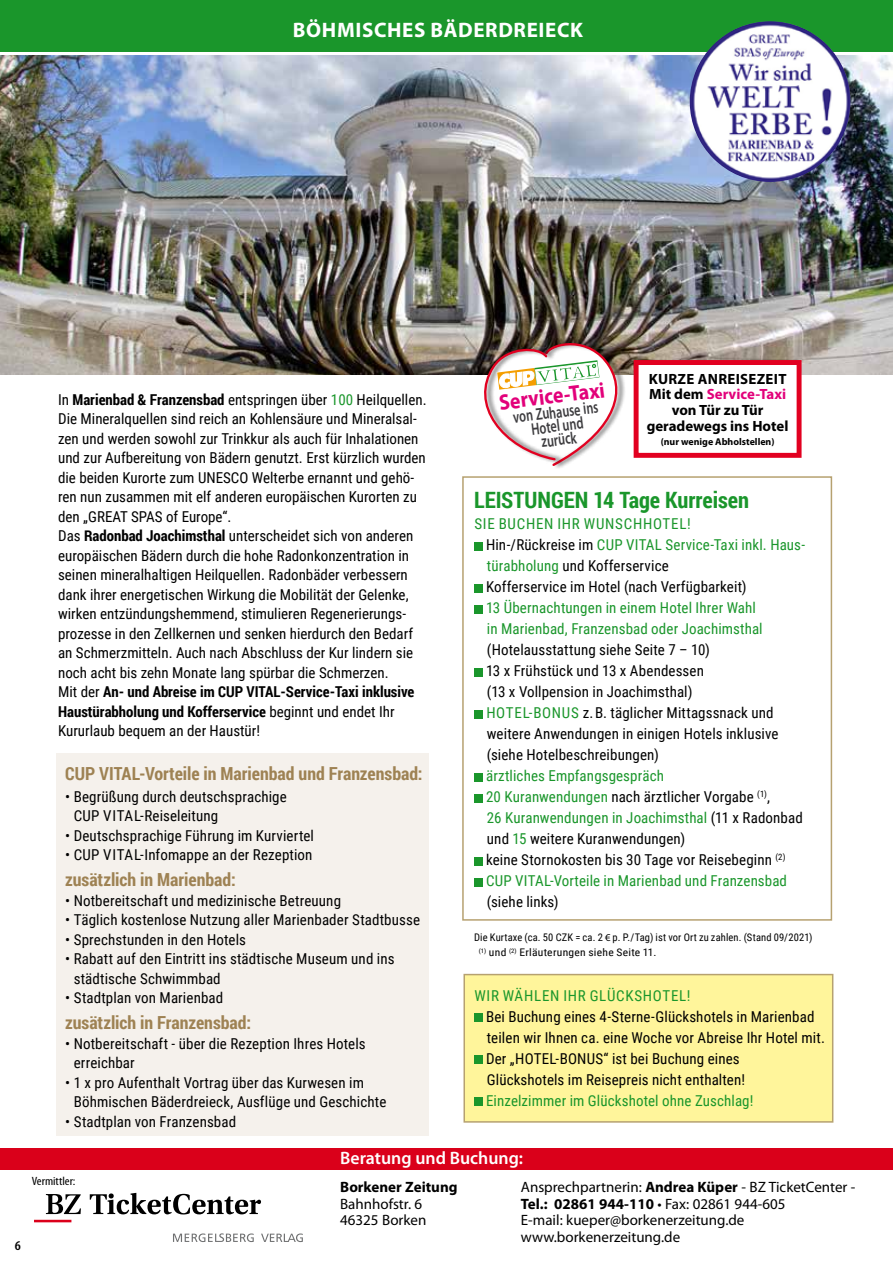
<style>
.page{position:relative;width:893px;height:1263px;background:#fff}
.page>*{position:absolute;margin:0;border:0;box-sizing:border-box;transform-origin:0 0}
.t1{font:700 22.5px "Roboto Condensed";letter-spacing:-.005em;color:#1a962b}
.t2{font:700 22.05px "Myriad Pro";color:#e2007a;scale:.9 1}
.t3{font:700 21px "Myriad Pro";letter-spacing:.03em;color:#fff}
.t4{font:700 18px "Roboto Condensed";color:#9e8253}
.t5{font:600 18px "Myriad Pro";color:#fff}
.t6{font:600 17.1px/13.6px "Myriad Pro";color:#3e3d40;text-align:center;scale:.71 1}
.t7{font:15px/19.5px "Roboto Condensed";color:#000}
.t8{font:15px/21px "Roboto Condensed";letter-spacing:.01em;color:#1a962b}
.t9{font:15px/16.5px "Myriad Pro";color:#000}
.t10{font:15px "Roboto Condensed";letter-spacing:.045em;color:#1a962b}
.t11{font:700 15px "Myriad Pro";color:#000}
.t12{font:700 14.85px/15.8px "Myriad Pro";color:#000;text-align:center}
.t13{font:600 condensed 13.5px "Myriad Pro";color:#000;scale:1.1 1}
.t14{font:condensed 12px "Myriad Pro";color:#000;scale:1.1 1}
.t15{font:10.5px "Roboto Condensed";letter-spacing:.015em;color:#000}
.t16{font:10.5px "Roboto Condensed";letter-spacing:.015em;color:#000;scale:1.1 1}
.t17{font:700 9.9px "Myriad Pro";color:#000}
.s1{color:#e2007a}
.s2{font-weight:700}
.s3{color:#1a962b}
.s4{color:#000}
.s5{font-family:"Myriad Pro"}
</style>
<div class="page">
<div style="left:462px;top:476px;width:370px;height:445px;background:#fff;border:2px solid #b6a170"></div>
<div style="left:463px;top:974px;width:370px;height:149px;background:#fff59b;border:2px solid #b6a170"></div>
<div style="left:474px;top:542px;width:9px;height:8px;background:#1a962b"></div>
<div style="left:474px;top:584px;width:9px;height:8px;background:#1a962b"></div>
<div style="left:474px;top:605px;width:9px;height:8px;background:#1a962b"></div>
<div style="left:474px;top:668px;width:9px;height:8px;background:#1a962b"></div>
<div style="left:474px;top:710px;width:9px;height:8px;background:#1a962b"></div>
<div style="left:474px;top:773px;width:9px;height:8px;background:#1a962b"></div>
<div style="left:474px;top:794px;width:9px;height:8px;background:#1a962b"></div>
<div style="left:474px;top:857px;width:9px;height:8px;background:#1a962b"></div>
<div style="left:474px;top:878px;width:9px;height:8px;background:#1a962b"></div>
<div style="left:474px;top:1013px;width:9px;height:9px;background:#1a962b"></div>
<div style="left:474px;top:1055px;width:9px;height:9px;background:#1a962b"></div>
<div style="left:474px;top:1097px;width:9px;height:9px;background:#1a962b"></div>
<img style="left:0;top:55px;width:893px;height:319px">
<div style="left:0;top:0;width:893px;height:51px;background:#1a962b"></div>
<img style="left:690px;top:21px;width:160px;height:161px;border-radius:80px">
<div style="left:57px;top:753px;width:372px;height:382px;background:#f5f1ec"></div>
<svg style="left:465px;top:334px;width:166px;height:134px"></svg>
<div style="left:636px;top:362px;width:163px;height:93px;background:#fff"></div>
<div style="left:634px;top:360px;width:167px;height:98px;border:5px solid #e20020"></div>
<div style="left:0;top:1148px;width:893px;height:21px;background:#da001a"></div>
<hr style="left:34px;top:1220px;width:37px;height:2px;background:#db001b">
<svg style="left:46px;top:1194px;width:35px;height:20px"></svg>
<svg style="left:90px;top:1193px;width:171px;height:21px"></svg>
<svg style="left:173px;top:1233px;width:81px;height:9px"></svg>
<svg style="left:261px;top:1233px;width:42px;height:9px"></svg>
<h3 class="t3" style="left:293px;top:16px;width:292px">BÖHMISCHES BÄDERDREIECK</h3>
<p class="t13" style="left:15px;top:1237px;width:7px">6</p>
<p class="t12" style="left:647px;top:370px;width:143px">KURZE ANREISEZEIT<br>Mit dem <span class="s1">Service-Taxi </span>von Tür zu Tür geradewegs ins Hotel</p>
<p class="t17" style="left:661px;top:436px;width:115px">(nur wenige Abholstellen)</p>
<p class="t7" style="left:58px;top:389px;width:370px">In <span class="s2">Marienbad &amp; Franzensbad</span> entspringen über <span class="s3">100</span> Heilquellen.<br>Die Mineralquellen sind reich an Kohlensäure und Mineralsal&shy;zen und werden sowohl zur Trinkkur als auch für Inhalationen und zur Aufbereitung von Bädern genutzt. Erst kürzlich wurden die beiden Kurorte zum UNESCO Welterbe ernannt und gehö&shy;ren nun zusammen mit elf anderen europäischen Kurorten zu den „GREAT SPAS of Europe“.<br>Das <span class="s2">Radonbad Joachimsthal</span> unterscheidet sich von anderen europäischen Bädern durch die hohe Radonkonzentration in seinen mineralhaltigen Heilquellen. Radonbäder verbessern dank ihrer energetischen Wirkung die Mobilität der Gelenke, wirken entzündungshemmend, stimulieren Regenerierungs&shy;prozesse in den Zellkernen und senken hierdurch den Bedarf an Schmerzmitteln. Auch nach Abschluss der Kur lindern sie noch acht bis zehn Monate lang spürbar die Schmerzen.<br>Mit der <span class="s2">An- und Abreise im CUP VITAL-Service-Taxi inklusive Haustürabholung und Kofferservice</span> beginnt und endet Ihr Kururlaub bequem an der Haustür!</p>
<h2 class="t2" style="left:497px;top:388px;width:120px;rotate:-7deg">Service-Taxi</h2>
<p class="t6" style="left:512px;top:410px;width:122px;rotate:-7deg">von Zuhause ins<br>Hotel und zurück</p>
<h1 class="t1" style="left:474px;top:484px;width:276px">LEISTUNGEN 14 Tage Kurreisen</h1>
<p class="t7" style="left:486px;top:513px;width:321px;line-height:21px;text-indent:-12px"><span class="s3">SIE BUCHEN IHR WUNSCHHOTEL!<br></span>Hin-/Rückreise im <span class="s3">CUP VITAL Service-Taxi inkl. Haus&shy;türabholung</span> und Kofferservice<br>Kofferservice im Hotel (nach Verfügbarkeit)</p>
<p class="t8" style="left:486px;top:597px;width:278px">13 Übernachtungen in einem Hotel Ihrer Wahl in Marienbad, Franzensbad oder Joachimsthal</p>
<p class="t7" style="left:486px;top:639px;width:294px;line-height:21px">(Hotelausstattung siehe Seite 7 – 10)<br>13 x Frühstück und 13 x Abendessen<br>(13 x Vollpension in Joachimsthal)<br><span class="s3">HOTEL-BONUS</span> z. B. täglicher Mittagssnack und weitere Anwendungen in einigen Hotels inklusive (siehe Hotelbeschreibungen)</p>
<p class="t8" style="left:486px;top:765px;width:318px">ärztliches Empfangsgespräch<br>20 Kuranwendungen <span class="s4">nach ärztlicher Vorgabe</span> <sup>(1)</sup><span class="s4">,<br></span>26 Kuranwendungen in Joachimsthal <span class="s4">(11 x Radonbad und</span> 15 <span class="s4">weitere Kuranwendungen)<br>keine Stornokosten bis 30 Tage vor Reisebeginn</span> <sup>(2)<br></sup>CUP VITAL-Vorteile in Marienbad und Franzensbad</p>
<p class="t7" style="left:487px;top:892px;width:73px">(siehe links)</p>
<p class="t15" style="left:474px;top:930px;width:340px">Die Kurtaxe (ca. 50 CZK = ca. 2 <span class="s5">€</span> p. P./Tag) ist vor Ort zu zahlen. (Stand 09/2021)</p>
<p class="t4" style="left:65px;top:761px;width:359px">CUP VITAL-Vorteile in Marienbad und Franzensbad:</p>
<p class="t7" style="left:74px;top:786px;width:215px;text-indent:-9px">• Begrüßung durch deutschsprachige<br>CUP VITAL-Reiseleitung</p>
<p class="t7" style="left:65px;top:825px;width:250px">• Deutschsprachige Führung im Kurviertel</p>
<p class="t7" style="left:65px;top:844px;width:249px">• CUP VITAL-Infomappe an der Rezeption</p>
<p class="t4" style="left:65px;top:867px;width:172px">zusätzlich in Marienbad:</p>
<p class="t7" style="left:65px;top:890px;width:277px">• Notbereitschaft und medizinische Betreuung</p>
<p class="t7" style="left:65px;top:910px;width:356px">• Täglich kostenlose Nutzung aller Marienbader Stadtbusse</p>
<p class="t7" style="left:65px;top:929px;width:182px">• Sprechstunden in den Hotels</p>
<p class="t7" style="left:74px;top:949px;width:322px;text-indent:-9px">• Rabatt auf den Eintritt ins städtische Museum und ins städtische Schwimmbad</p>
<p class="t7" style="left:65px;top:988px;width:160px">• Stadtplan von Marienbad</p>
<p class="t4" style="left:65px;top:1010px;width:187px">zusätzlich in Franzensbad:</p>
<p class="t7" style="left:74px;top:1033px;width:293px;text-indent:-9px">• Notbereitschaft - über die Rezeption Ihres Hotels erreichbar</p>
<p class="t7" style="left:74px;top:1072px;width:314px;text-indent:-9px">• 1 x pro Aufenthalt Vortrag über das Kurwesen im<br>Böhmischen Bäderdreieck, Ausflüge und Geschichte</p>
<p class="t7" style="left:65px;top:1111px;width:172px">• Stadtplan von Franzensbad</p>
<p class="t16" style="left:479px;top:945px;width:163px"><sup>(1)</sup> und <sup>(2)</sup> Erläuterungen siehe Seite 11.</p>
<p class="t10" style="left:474px;top:985px;width:218px">WIR WÄHLEN IHR GLÜCKSHOTEL!</p>
<p class="t7" style="left:486px;top:1006px;width:340px;line-height:21px">Bei Buchung eines 4-Sterne-Glückshotels in Marienbad teilen wir Ihnen ca. eine Woche vor Abreise Ihr Hotel mit.<br>Der „HOTEL-BONUS“ ist bei Buchung eines<br>Glückshotels im Reisepreis nicht enthalten!</p>
<p class="t8" style="left:486px;top:1090px;width:269px">Einzelzimmer im Glückshotel ohne Zuschlag!</p>
<p class="t14" style="left:32px;top:1173px;width:41px">Vermittler:</p>
<p class="t5" style="left:340px;top:1146px;width:184px">Beratung und Buchung:</p>
<p class="t9" style="left:521px;top:1179px;width:336px">Ansprechpartnerin: <span class="s2">Andrea Küper</span> - BZ TicketCenter - <span class="s2">Tel.: 02861 944-110</span> • Fax: 02861 944-605<br>E-mail: kueper@borkenerzeitung.de www.borkenerzeitung.de</p>
<p class="t11" style="left:340px;top:1177px;width:119px">Borkener Zeitung</p>
<p class="t9" style="left:340px;top:1195px;width:88px">Bahnhofstr. 6<br>46325 Borken</p>
</div>
